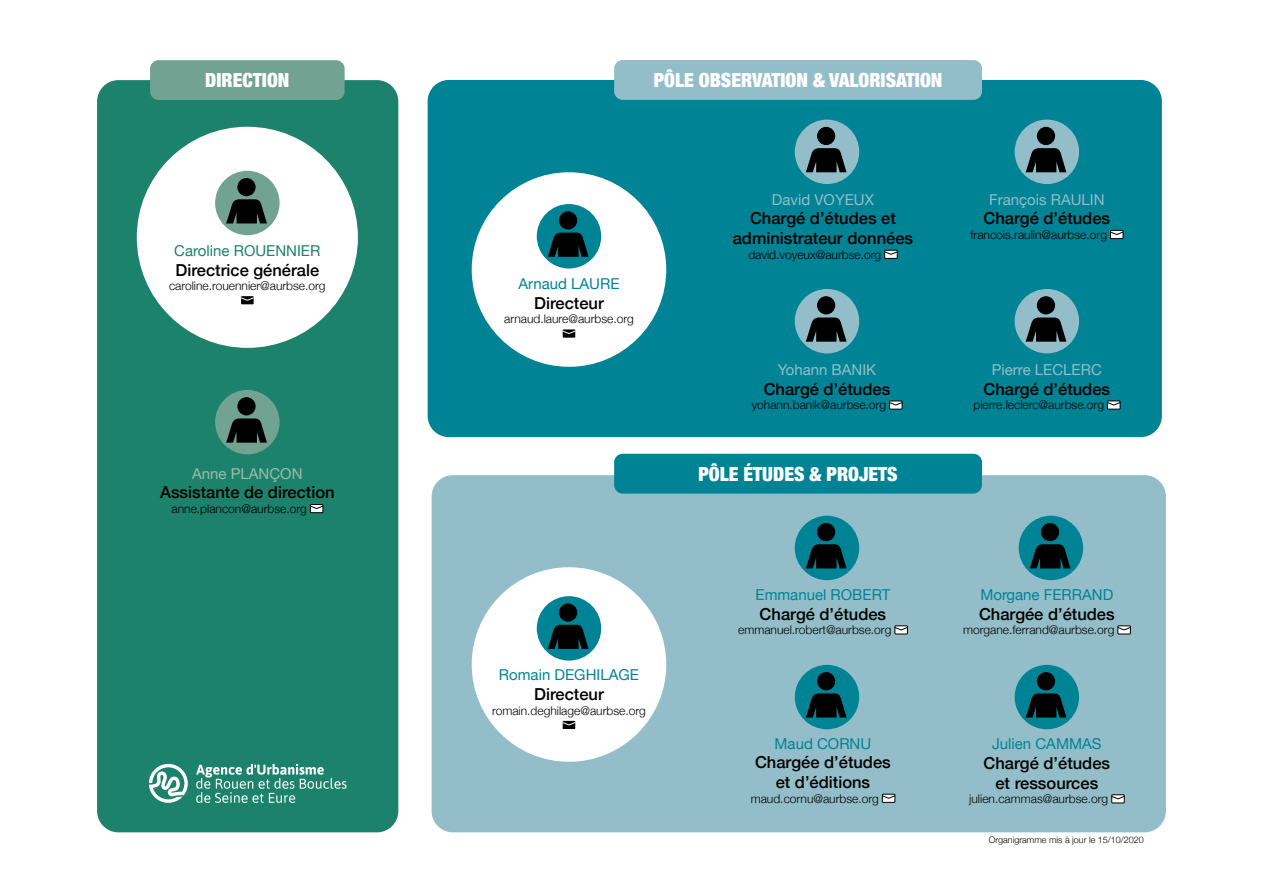
<style>
.page{position:relative;width:1263px;height:893px;background:#fff}
.page>*{position:absolute;margin:0;border:0;box-sizing:border-box;transform-origin:0 0}
.t1{font:900 condensed 19.5px "Helvetica Neue";color:#fff}
.t2{font:500 16.5px/19.8px "Helvetica Neue";color:#000;text-align:center}
.t3{font:15px "Helvetica Neue";color:#008395}
.t4{font:15px "Helvetica Neue";color:#93bec9}
.t5{font:15px "Helvetica Neue";color:#1c826b}
.t6{font:15px "Helvetica Neue";color:#9cbbaf}
.t7{font:300 12px "Helvetica Neue";color:#000}
.t8{font:300 9px "Helvetica Neue";color:#000}
</style>
<div class="page">
<div style="left:97px;top:80px;width:301px;height:752px;background:#1c826b;border-radius:21px"></div>
<div style="left:137px;top:127px;width:221px;height:221px;background:#fff;border-radius:50%"></div>
<div style="left:432px;top:475px;width:734px;height:357px;background:#93bec9;border-radius:21px"></div>
<div style="left:428px;top:80px;width:734px;height:357px;background:#008395;border-radius:21px"></div>
<svg style="left:882px;top:794px;width:13px;height:8px"></svg>
<div style="left:882px;top:794px;width:13px;height:8px;border:1px solid #000"></div>
<svg style="left:882px;top:796px;width:13px;height:2px"></svg>
<div style="left:1112px;top:795px;width:12px;height:8px;background:#fff"></div>
<div style="left:1112px;top:795px;width:12px;height:8px;border:1px solid #000"></div>
<svg style="left:1111px;top:796px;width:13px;height:3px"></svg>
<svg style="left:885px;top:250px;width:12px;height:8px"></svg>
<div style="left:885px;top:250px;width:12px;height:8px;border:1px solid #000"></div>
<svg style="left:884px;top:252px;width:13px;height:2px"></svg>
<div style="left:1110px;top:230px;width:13px;height:9px;background:#fff"></div>
<div style="left:1110px;top:230px;width:13px;height:9px;border:1px solid #000"></div>
<svg style="left:1110px;top:232px;width:13px;height:3px"></svg>
<svg style="left:1107px;top:401px;width:13px;height:8px"></svg>
<div style="left:1107px;top:401px;width:13px;height:8px;border:1px solid #000"></div>
<svg style="left:1107px;top:402px;width:13px;height:3px"></svg>
<div style="left:150px;top:60px;width:195px;height:40px;background:#71a292;border-radius:9px"></div>
<div style="left:241px;top:296px;width:13px;height:8px;background:#000"></div>
<svg style="left:241px;top:297px;width:13px;height:3px"></svg>
<div style="left:215px;top:171px;width:65px;height:64px;background:#71a292;border-radius:50%"></div>
<div style="left:237px;top:178px;width:19px;height:18px;background:#000;border-radius:50%"></div>
<svg style="left:226px;top:199px;width:41px;height:24px"></svg>
<div style="left:795px;top:120px;width:64px;height:64px;background:#93bec9;border-radius:50%"></div>
<div style="left:817px;top:127px;width:18px;height:18px;background:#000;border-radius:50%"></div>
<svg style="left:806px;top:148px;width:40px;height:24px"></svg>
<div style="left:1015px;top:120px;width:64px;height:64px;background:#93bec9;border-radius:50%"></div>
<div style="left:1037px;top:127px;width:18px;height:18px;background:#000;border-radius:50%"></div>
<svg style="left:1025px;top:148px;width:41px;height:24px"></svg>
<div style="left:795px;top:289px;width:64px;height:64px;background:#93bec9;border-radius:50%"></div>
<div style="left:817px;top:296px;width:18px;height:18px;background:#000;border-radius:50%"></div>
<svg style="left:806px;top:317px;width:40px;height:25px"></svg>
<div style="left:1015px;top:665px;width:64px;height:64px;background:#008395;border-radius:50%"></div>
<div style="left:1037px;top:672px;width:18px;height:18px;background:#000;border-radius:50%"></div>
<svg style="left:1025px;top:693px;width:41px;height:24px"></svg>
<div style="left:795px;top:665px;width:64px;height:64px;background:#008395;border-radius:50%"></div>
<div style="left:817px;top:672px;width:18px;height:18px;background:#000;border-radius:50%"></div>
<svg style="left:806px;top:693px;width:40px;height:24px"></svg>
<div style="left:1015px;top:289px;width:64px;height:64px;background:#93bec9;border-radius:50%"></div>
<div style="left:1037px;top:296px;width:18px;height:18px;background:#000;border-radius:50%"></div>
<svg style="left:1025px;top:317px;width:41px;height:25px"></svg>
<div style="left:472px;top:172px;width:194px;height:195px;background:#fff;border-radius:50%"></div>
<div style="left:472px;top:567px;width:194px;height:195px;background:#fff;border-radius:50%"></div>
<div style="left:614px;top:60px;width:368px;height:40px;background:#93bec9;border-radius:9px"></div>
<div style="left:614px;top:454px;width:368px;height:40px;background:#008395;border-radius:9px"></div>
<div style="left:563px;top:329px;width:12px;height:9px;background:#000"></div>
<svg style="left:562px;top:331px;width:13px;height:3px"></svg>
<div style="left:537px;top:204px;width:64px;height:64px;background:#008395;border-radius:50%"></div>
<div style="left:559px;top:211px;width:18px;height:19px;background:#000;border-radius:50%"></div>
<svg style="left:548px;top:232px;width:40px;height:25px"></svg>
<div style="left:563px;top:721px;width:12px;height:8px;background:#000"></div>
<svg style="left:562px;top:722px;width:13px;height:3px"></svg>
<div style="left:537px;top:596px;width:64px;height:65px;background:#008395;border-radius:50%"></div>
<div style="left:559px;top:603px;width:18px;height:19px;background:#000;border-radius:50%"></div>
<svg style="left:548px;top:624px;width:40px;height:25px"></svg>
<svg style="left:889px;top:401px;width:13px;height:8px"></svg>
<div style="left:889px;top:401px;width:13px;height:8px;border:1px solid #000"></div>
<svg style="left:889px;top:402px;width:13px;height:3px"></svg>
<div style="left:310px;top:504px;width:13px;height:9px;background:#fff"></div>
<div style="left:310px;top:504px;width:13px;height:9px;border:1px solid #000"></div>
<svg style="left:310px;top:506px;width:13px;height:3px"></svg>
<div style="left:215px;top:390px;width:65px;height:64px;background:#71a292;border-radius:50%"></div>
<div style="left:237px;top:397px;width:19px;height:18px;background:#000;border-radius:50%"></div>
<svg style="left:226px;top:418px;width:41px;height:25px"></svg>
<div style="left:795px;top:516px;width:64px;height:64px;background:#008395;border-radius:50%"></div>
<div style="left:817px;top:523px;width:18px;height:18px;background:#000;border-radius:50%"></div>
<svg style="left:806px;top:544px;width:40px;height:24px"></svg>
<div style="left:895px;top:626px;width:12px;height:8px;background:#fff"></div>
<div style="left:895px;top:626px;width:12px;height:8px;border:1px solid #000"></div>
<svg style="left:895px;top:627px;width:13px;height:3px"></svg>
<svg style="left:196px;top:764px;width:150px;height:39px"></svg>
<svg style="left:149px;top:764px;width:39px;height:39px"></svg>
<div style="left:1019px;top:516px;width:64px;height:64px;background:#008395;border-radius:50%"></div>
<div style="left:1041px;top:523px;width:18px;height:18px;background:#000;border-radius:50%"></div>
<svg style="left:1030px;top:544px;width:40px;height:24px"></svg>
<div style="left:1118px;top:626px;width:12px;height:8px;background:#fff"></div>
<div style="left:1118px;top:626px;width:12px;height:8px;border:1px solid #000"></div>
<svg style="left:1118px;top:627px;width:12px;height:3px"></svg>
<h1 class="t1" style="left:205px;top:64px;width:86px">DIRECTION</h1>
<p class="t5" style="left:174px;top:240px;width:148px">Caroline ROUENNIER</p>
<h2 class="t2" style="left:175px;top:258px;width:145px">Directrice générale</h2>
<p class="t7" style="left:169px;top:276px;width:158px">caroline.rouennier@aurbse.org</p>
<p class="t6" style="left:192px;top:462px;width:112px">Anne PLANÇON</p>
<h2 class="t2" style="left:160px;top:481px;width:176px">Assistante de direction</h2>
<p class="t7" style="left:172px;top:499px;width:137px">anne.plancon@aurbse.org</p>
<h1 class="t1" style="left:654px;top:64px;width:290px">PÔLE OBSERVATION &amp; VALORISATION</h1>
<p class="t3" style="left:518px;top:273px;width:103px">Arnaud LAURE</p>
<h2 class="t2" style="left:534px;top:292px;width:71px">Directeur</h2>
<p class="t7" style="left:504px;top:309px;width:131px">arnaud.laure@aurbse.org</p>
<p class="t4" style="left:772px;top:188px;width:103px">David VOYEUX</p>
<h2 class="t2" style="left:733px;top:207px;width:182px">Chargé d’études et administrateur données</h2>
<p class="t7" style="left:748px;top:245px;width:134px">david.voyeux@aurbse.org</p>
<p class="t4" style="left:778px;top:359px;width:100px">Yohann BANIK</p>
<h2 class="t2" style="left:764px;top:378px;width:128px">Chargé d’études</h2>
<p class="t7" style="left:752px;top:395px;width:136px">yohann.banik@aurbse.org</p>
<h1 class="t1" style="left:698px;top:458px;width:201px">PÔLE ÉTUDES &amp; PROJETS</h1>
<p class="t4" style="left:989px;top:188px;width:117px">François RAULIN</p>
<h2 class="t2" style="left:983px;top:207px;width:128px">Chargé d’études</h2>
<p class="t7" style="left:970px;top:225px;width:138px">francois.raulin@aurbse.org</p>
<p class="t4" style="left:992px;top:359px;width:111px">Pierre LECLERC</p>
<h2 class="t2" style="left:983px;top:378px;width:128px">Chargé d’études</h2>
<p class="t7" style="left:973px;top:395px;width:132px">pierre.leclerc@aurbse.org</p>
<p class="t3" style="left:499px;top:664px;width:142px">Romain DEGHILAGE</p>
<h2 class="t2" style="left:534px;top:683px;width:71px">Directeur</h2>
<p class="t7" style="left:492px;top:701px;width:155px">romain.deghilage@aurbse.org</p>
<p class="t3" style="left:755px;top:584px;width:136px">Emmanuel ROBERT</p>
<h2 class="t2" style="left:760px;top:603px;width:128px">Chargé d’études</h2>
<p class="t7" style="left:738px;top:620px;width:155px">emmanuel.robert@aurbse.org</p>
<p class="t3" style="left:774px;top:732px;width:98px">Maud CORNU</p>
<h2 class="t2" style="left:755px;top:751px;width:137px">Chargée d’études et d’éditions</h2>
<p class="t7" style="left:751px;top:789px;width:130px">maud.cornu@aurbse.org</p>
<p class="t3" style="left:980px;top:584px;width:134px">Morgane FERRAND</p>
<h2 class="t2" style="left:979px;top:603px;width:137px">Chargée d’études</h2>
<p class="t7" style="left:963px;top:620px;width:153px">morgane.ferrand@aurbse.org</p>
<p class="t3" style="left:992px;top:733px;width:111px">Julien CAMMAS</p>
<h2 class="t2" style="left:983px;top:752px;width:128px">Chargé d’études et ressources</h2>
<p class="t7" style="left:969px;top:789px;width:140px">julien.cammas@aurbse.org</p>
<p class="t8" style="left:989px;top:833px;width:157px">Organigramme mis à jour le 15/10/2020</p>
</div>
